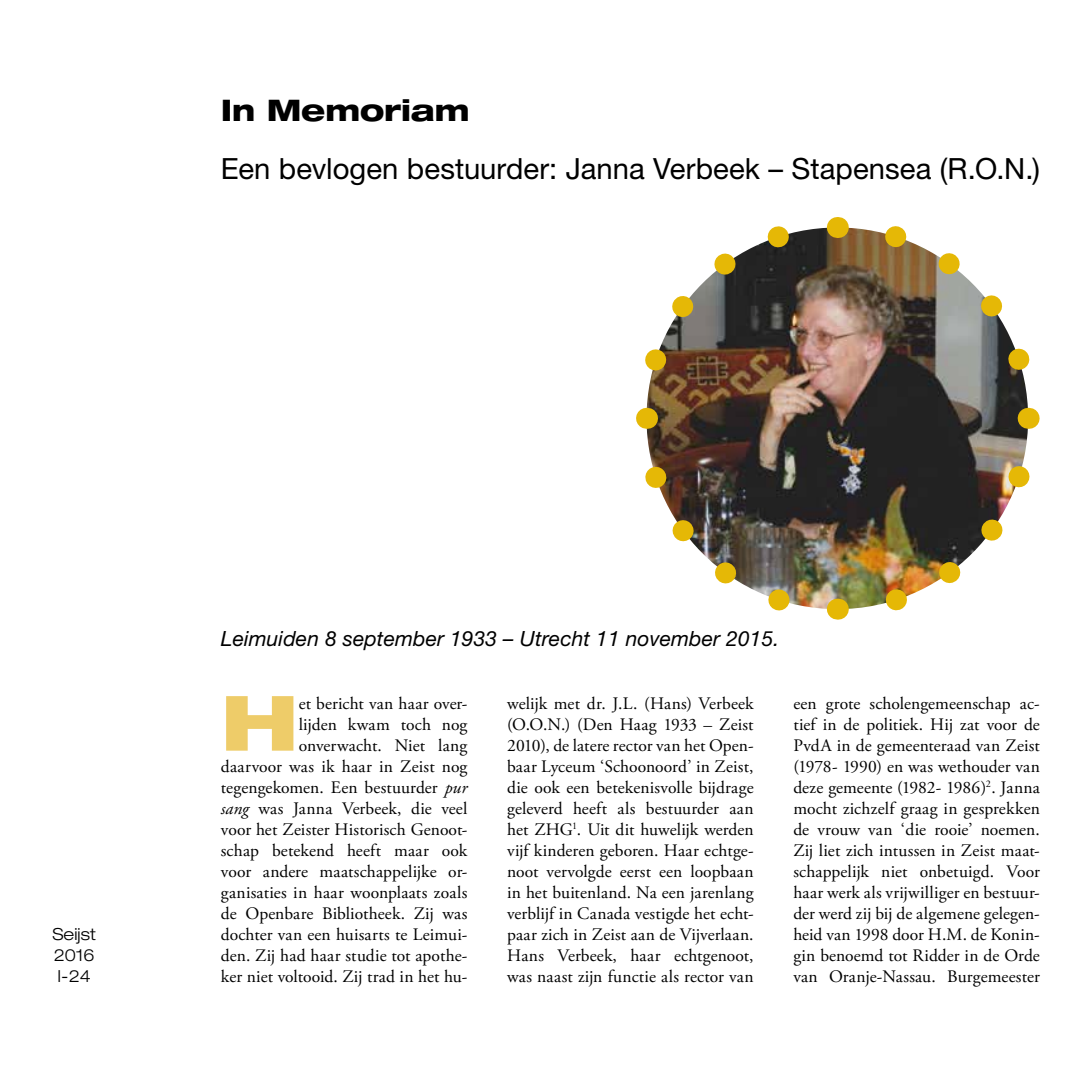
<style>
.page{position:relative;width:1092px;height:1092px;background:#fff}
.page>*{position:absolute;margin:0;border:0;box-sizing:border-box;transform-origin:0 0}
.t1{font:900 expanded 76.3px "Helvetica Neue LT Std";color:#eecc69}
.t2{font:800 expanded 29.75px "Helvetica Neue LT Std";letter-spacing:-.005em;color:#000}
.t3{font:29.22px "Helvetica Neue LT Std";letter-spacing:.005em;color:#000}
.t4{font:italic 21px "Helvetica Neue LT Std";letter-spacing:.005em;color:#000}
.t5{font:17.5px/21px "Adobe Garamond Pro";letter-spacing:.01em;color:#000;text-align:justify}
.t6{font:300 expanded 16.62px/21px "Helvetica Neue LT Std";letter-spacing:.005em;color:#000;text-align:justify}
.s1{font-style:italic}
</style>
<div class="page">
<img style="left:646px;top:227px;width:382px;height:382px;border-radius:191px">
<img style="left:645px;top:451px;width:186px;height:167px">
<img style="left:869px;top:408px;width:171px;height:203px">
<svg style="left:837px;top:217px;width:193px;height:169px"></svg>
<img style="left:636px;top:226px;width:168px;height:203px">
<svg style="left:837px;top:598px;width:1px;height:21px"></svg>
<h2 class="t2" style="left:221px;top:91px;width:250px">In Memoriam</h2>
<h3 class="t3" style="left:221px;top:151px;width:820px">Een bevlogen bestuurder: Janna Verbeek – Stapensea (R.O.N.)</h3>
<p class="t6" style="left:52px;top:923px;width:45px">Seijst 2016<br>I-24</p>
<p class="t4" style="left:221px;top:625px;width:560px">Leimuiden 8 september 1933 – Utrecht 11 november 2015.</p>
<p class="t5" style="left:221px;top:693px;width:248px;text-align:right">et bericht van haar over-<br>lijden kwam toch nog onverwacht. Niet lang<br>daarvoor was ik haar in Zeist nog tegengekomen. Een bestuurder <span class="s1">pur sang</span> was Janna Verbeek, die veel voor het Zeister Historisch Genoot&shy;schap betekend heeft maar ook voor andere maatschappelijke or&shy;ganisaties in haar woonplaats zoals de Openbare Bibliotheek. Zij was dochter van een huisarts te Leimui&shy;den. Zij had haar studie tot apothe&shy;ker niet voltooid. Zij trad in het hu-</p>
<p class="t5" style="left:507px;top:693px;width:248px">welijk met dr. J.L. (Hans) Verbeek (O.O.N.) (Den Haag 1933 – Zeist 2010), de latere rector van het Open&shy;baar Lyceum ‘Schoonoord’ in Zeist, die ook een betekenisvolle bijdrage geleverd heeft als bestuurder aan het ZHG<sup>1</sup>. Uit dit huwelijk werden vijf kinderen geboren. Haar echtge&shy;noot vervolgde eerst een loopbaan in het buitenland. Na een jarenlang verblijf in Canada vestigde het echt&shy;paar zich in Zeist aan de Vijverlaan.<br>Hans Verbeek, haar echtgenoot, was naast zijn functie als rector van</p>
<p class="t5" style="left:793px;top:693px;width:248px">een grote scholengemeenschap ac&shy;tief in de politiek. Hij zat voor de PvdA in de gemeenteraad van Zeist (1978- 1990) en was wethouder van deze gemeente (1982- 1986)<sup>2</sup>. Janna mocht zichzelf graag in gesprekken de vrouw van ‘die rooie’ noemen.<br>Zij liet zich intussen in Zeist maat&shy;schappelijk niet onbetuigd. Voor haar werk als vrijwilliger en bestuur&shy;der werd zij bij de algemene gelegen&shy;heid van 1998 door H.M. de Konin&shy;gin benoemd tot Ridder in de Orde van Oranje-Nassau. Burgemeester</p>
<h1 class="t1" style="left:221px;top:673px;width:79px">H</h1>
</div>
